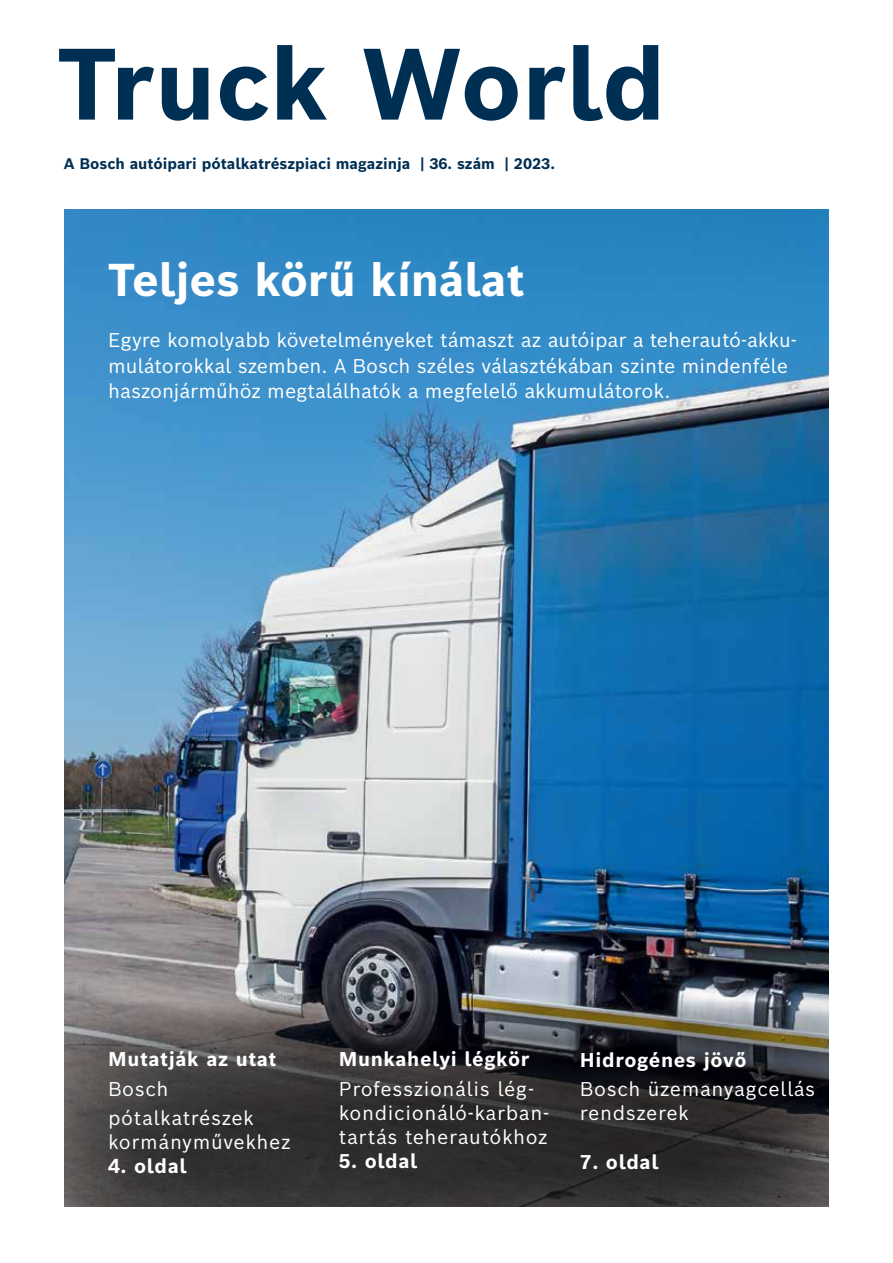
<style>
.page{position:relative;width:893px;height:1263px;background:#fff}
.page>*{position:absolute;margin:0;border:0;box-sizing:border-box;transform-origin:0 0}
.t1{font:700 99px "Bosch Sans";color:#002f54}
.t2{font:700 45px "Bosch Sans";color:#fff}
.t3{font:19.5px/25.5px "Bosch Sans";color:#fff}
.t4{font:19.5px/24px "Bosch Sans";letter-spacing:.03em;color:#fff}
.t5{font:700 19.5px "Bosch Sans";letter-spacing:.03em;color:#fff}
.t6{font:700 15px "Bosch Sans";color:#002f54}
</style>
<div class="page">
<img style="left:64px;top:209px;width:765px;height:792px">
<svg style="left:64px;top:1001px;width:765px;height:206px;background:#3d3b3c"></svg>
<h1 class="t1" style="left:57px;top:17px;width:610px">Truck World</h1>
<p class="t6" style="left:64px;top:154px;width:493px">A Bosch autóipari pótalkatrészpiaci magazinja | 36. szám | 2023.</p>
<h2 class="t2" style="left:108px;top:250px;width:418px">Teljes körű kínálat</h2>
<p class="t3" style="left:108px;top:327px;width:690px">Egyre komolyabb követelményeket támaszt az autóipar a teherautó-akku&shy;mulátorokkal szemben. A Bosch széles választékában szinte mindenféle haszonjárműhöz megtalálhatók a megfelelő akkumulátorok.</p>
<p class="t5" style="left:108px;top:1046px;width:170px">Mutatják az utat</p>
<p class="t4" style="left:108px;top:1073px;width:147px;line-height:29.2px">Bosch pótalkatrészek</p>
<p class="t4" style="left:108px;top:1129px;width:184px">kormányművekhez</p>
<p class="t5" style="left:108px;top:1153px;width:80px">4. oldal</p>
<p class="t5" style="left:339px;top:1046px;width:192px">Munkahelyi légkör</p>
<p class="t4" style="left:339px;top:1076px;width:212px">Professzionális lég&shy;kondicionáló-karban&shy;tartás teherautókhoz</p>
<p class="t5" style="left:339px;top:1147px;width:80px">5. oldal</p>
<p class="t5" style="left:580px;top:1046px;width:168px">Hidrogénes jövő</p>
<p class="t4" style="left:580px;top:1076px;width:237px">Bosch üzemanyagcellás rendszerek</p>
<p class="t5" style="left:580px;top:1148px;width:80px">7. oldal</p>
</div>
